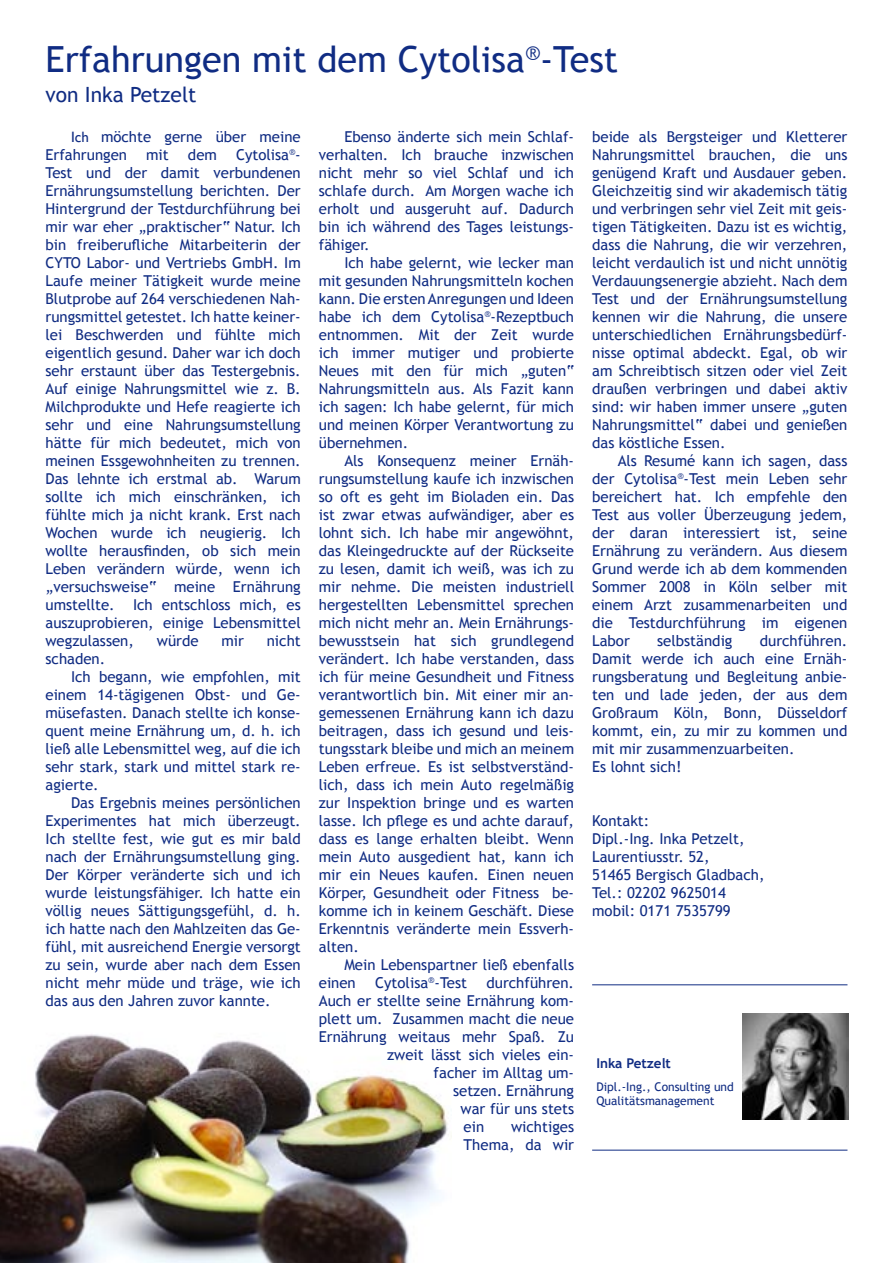
<style>
.page{position:relative;width:893px;height:1263px;background:#fff}
.page>*{position:absolute;margin:0;border:0;box-sizing:border-box;transform-origin:0 0}
.t1{font:36px "Trebuchet MS";color:#102c83}
.t2{font:21px "Trebuchet MS";color:#102c83}
.t3{font:15px/18px "Trebuchet MS";color:#102c83;text-align:justify}
.t4{font:700 13.5px "Trebuchet MS";color:#102c83}
.t5{font:12px/14.4px "Trebuchet MS";color:#102c83}
.s1{font-family:"Gill Sans"}
</style>
<div class="page">
<img style="left:0;top:1034px;width:448px;height:229px">
<img style="left:742px;top:1013px;width:106px;height:106px">
<hr style="left:592px;top:1150px;width:255px;height:1px;background:#102c83">
<hr style="left:592px;top:984px;width:255px;height:1px;background:#102c83">
<h1 class="t1" style="left:45px;top:38px;width:574px">Erfahrungen mit dem Cytolisa<sup>®</sup>-Test</h1>
<h2 class="t2" style="left:45px;top:82px;width:153px">von Inka Petzelt</h2>
<p class="t3" style="left:45px;top:128px;width:257px;text-indent:26px"><span class="s1">Ich</span> möchte gerne über meine<br>Erfahrungen</p>
<p class="t3" style="left:45px;top:146px;width:257px;text-indent:191px">Cytolisa<sup>®</sup>- Test und der damit verbundenen Ernährungsumstellung berichten. Der Hintergrund der Testdurchführung bei mir war eher „praktischer“ Natur. Ich bin freiberufliche Mitarbeiterin der CYTO Labor- und Vertriebs GmbH. Im Laufe meiner Tätigkeit wurde meine Blutprobe auf 264 verschiedenen Nah&shy;rungsmittel getestet. Ich hatte keiner&shy;lei Beschwerden und fühlte mich eigentlich gesund. Daher war ich doch sehr erstaunt über das Testergebnis.<br>Auf einige Nahrungsmittel wie z. B.<br>Milchprodukte und Hefe reagierte ich sehr und eine Nahrungsumstellung hätte für mich bedeutet, mich von meinen Essgewohnheiten zu trennen.<br>Das lehnte ich erstmal ab. Warum sollte ich mich einschränken, ich fühlte mich ja nicht krank. Erst nach Wochen wurde ich neugierig. Ich wollte herausfinden, ob sich mein Leben verändern würde, wenn ich „versuchsweise“ meine Ernährung umstellte. Ich entschloss mich, es auszuprobieren, einige Lebensmittel wegzulassen,</p>
<p class="t3" style="left:146px;top:146px;width:24px">mit</p>
<p class="t3" style="left:188px;top:146px;width:30px">dem</p>
<p class="t3" style="left:157px;top:632px;width:43px">würde</p>
<p class="t3" style="left:221px;top:632px;width:24px">mir</p>
<p class="t3" style="left:267px;top:632px;width:36px">nicht</p>
<p class="t3" style="left:45px;top:650px;width:61px">schaden.</p>
<p class="t3" style="left:71px;top:668px;width:231px">Ich begann, wie empfohlen, mit</p>
<p class="t3" style="left:45px;top:686px;width:257px">einem 14-tägigenen Obst- und Ge-</p>
<p class="t3" style="left:45px;top:704px;width:257px">müsefasten. Danach stellte ich konse-</p>
<p class="t3" style="left:45px;top:722px;width:257px">quent meine Ernährung um, d. h. ich</p>
<p class="t3" style="left:45px;top:740px;width:257px">ließ alle Lebensmittel weg, auf die ich</p>
<p class="t3" style="left:45px;top:758px;width:257px">sehr stark, stark und mittel stark re-</p>
<p class="t3" style="left:45px;top:776px;width:55px">agierte.</p>
<p class="t3" style="left:71px;top:794px;width:231px">Das Ergebnis meines persönlichen</p>
<p class="t3" style="left:45px;top:812px;width:257px">Experimentes hat mich überzeugt.</p>
<p class="t3" style="left:45px;top:830px;width:257px">Ich stellte fest, wie gut es mir bald</p>
<p class="t3" style="left:45px;top:848px;width:257px">nach der Ernährungsumstellung ging.</p>
<p class="t3" style="left:45px;top:866px;width:257px">Der Körper veränderte sich und ich</p>
<p class="t3" style="left:45px;top:884px;width:257px">wurde leistungsfähiger. Ich hatte ein</p>
<p class="t3" style="left:45px;top:902px;width:257px">völlig neues Sättigungsgefühl, d. h.</p>
<p class="t3" style="left:45px;top:920px;width:257px">ich hatte nach den Mahlzeiten das Ge-</p>
<p class="t3" style="left:45px;top:938px;width:257px">fühl, mit ausreichend Energie versorgt</p>
<p class="t3" style="left:45px;top:956px;width:257px">zu sein, wurde aber nach dem Essen</p>
<p class="t3" style="left:45px;top:974px;width:257px">nicht mehr müde und träge, wie ich</p>
<p class="t3" style="left:45px;top:992px;width:227px">das aus den Jahren zuvor kannte.</p>
<p class="t3" style="left:319px;top:128px;width:257px;text-indent:26px">Ebenso änderte sich mein Schlaf&shy;verhalten. Ich brauche inzwischen nicht mehr so viel Schlaf und ich schlafe durch. Am Morgen wache ich erholt und ausgeruht auf. Dadurch bin ich während des Tages leistungs&shy;fähiger.</p>
<p class="t3" style="left:319px;top:254px;width:257px;text-indent:26px">Ich habe gelernt, wie lecker man mit gesunden Nahrungsmitteln kochen kann. Die ersten Anregungen und Ideen habe ich dem Cytolisa<sup>®</sup>-Rezeptbuch entnommen. Mit der Zeit wurde ich immer mutiger und probierte Neues mit den für mich „guten“ Nahrungsmitteln aus. Als Fazit kann ich sagen: Ich habe gelernt, für mich und meinen Körper Verantwortung zu übernehmen.</p>
<p class="t3" style="left:319px;top:452px;width:257px;text-indent:26px">Als Konsequenz meiner Ernäh&shy;rungsumstellung kaufe ich inzwischen so oft es geht im Bioladen ein. Das ist zwar etwas aufwändiger, aber es lohnt sich. Ich habe mir angewöhnt, das Kleingedruckte auf der Rückseite zu lesen, damit ich weiß, was ich zu mir nehme. Die meisten industriell hergestellten Lebensmittel sprechen mich nicht mehr an. Mein Ernährungs&shy;bewusstsein hat sich grundlegend verändert. Ich habe verstanden, dass ich für meine Gesundheit und Fitness verantwortlich bin. Mit einer mir an&shy;gemessenen Ernährung kann ich dazu beitragen, dass ich gesund und leis&shy;tungsstark bleibe und mich an meinem Leben erfreue. Es ist selbstverständ&shy;lich, dass ich mein Auto regelmäßig zur Inspektion bringe und es warten lasse. Ich pflege es und achte darauf, dass es lange erhalten bleibt. Wenn mein Auto ausgedient hat, kann ich mir ein Neues kaufen. Einen neuen Körper, Gesundheit oder Fitness be&shy;komme ich in keinem Geschäft. Diese Erkenntnis veränderte mein Essverh&shy;alten.</p>
<p class="t3" style="left:319px;top:956px;width:257px;text-indent:26px">Mein Lebenspartner ließ ebenfalls einen</p>
<p class="t3" style="left:375px;top:974px;width:93px">Cytolisa<sup>®</sup>-Test</p>
<p class="t3" style="left:486px;top:974px;width:89px">durchführen.</p>
<p class="t3" style="left:319px;top:992px;width:257px">Auch er stellte seine Ernährung kom-</p>
<p class="t3" style="left:319px;top:1010px;width:257px">plett um. Zusammen macht die neue</p>
<p class="t3" style="left:319px;top:1028px;width:257px">Ernährung weitaus mehr Spaß. Zu</p>
<p class="t3" style="left:387px;top:1046px;width:189px">zweit lässt sich vieles ein-</p>
<p class="t3" style="left:434px;top:1064px;width:142px">facher im Alltag um-</p>
<p class="t3" style="left:453px;top:1082px;width:123px">setzen. Ernährung</p>
<p class="t3" style="left:461px;top:1100px;width:115px">war für uns stets</p>
<p class="t3" style="left:464px;top:1118px;width:22px">ein</p>
<p class="t3" style="left:464px;top:1118px;width:112px;text-align:right">wichtiges<br>Thema, da wir</p>
<p class="t3" style="left:592px;top:128px;width:257px">beide als Bergsteiger und Kletterer Nahrungsmittel brauchen, die uns genügend Kraft und Ausdauer geben.<br>Gleichzeitig sind wir akademisch tätig und verbringen sehr viel Zeit mit geis&shy;tigen Tätigkeiten. Dazu ist es wichtig, dass die Nahrung, die wir verzehren, leicht verdaulich ist und nicht unnötig Verdauungsenergie abzieht. Nach dem Test und der Ernährungsumstellung kennen wir die Nahrung, die unsere unterschiedlichen Ernährungsbedürf&shy;nisse optimal abdeckt. Egal, ob wir am Schreibtisch sitzen oder viel Zeit draußen verbringen und dabei aktiv sind: wir haben immer unsere „guten Nahrungsmittel“ dabei und genießen das köstliche Essen.</p>
<p class="t3" style="left:592px;top:452px;width:257px;text-indent:26px">Als Resumé kann ich sagen, dass der Cytolisa<sup>®</sup>-Test mein Leben sehr bereichert hat. Ich empfehle den Test aus voller Überzeugung jedem, der daran interessiert ist, seine Ernährung zu verändern. Aus diesem Grund werde ich ab dem kommenden Sommer 2008 in Köln selber mit einem Arzt zusammenarbeiten und die Testdurchführung im eigenen Labor</p>
<p class="t3" style="left:592px;top:632px;width:257px;text-align:left;text-indent:168px">durchführen.<br>Damit werde ich auch eine Ernäh&shy;rungsberatung und Begleitung anbie&shy;ten und lade jeden, der aus dem<br>Großraum Köln, Bonn, Düsseldorf kommt, ein, zu mir zu kommen und mit mir zusammenzuarbeiten.<br>Es lohnt sich!</p>
<p class="t3" style="left:657px;top:632px;width:77px">selbständig</p>
<p class="t3" style="left:592px;top:812px;width:174px;text-align:left">Kontakt:<br>Dipl.-Ing. Inka Petzelt,<br>Laurentiusstr. 52,<br>51465 Bergisch Gladbach,<br>Tel.: 02202 9625014 mobil: 0171 7535799</p>
<p class="t4" style="left:596px;top:1055px;width:76px">Inka Petzelt</p>
<p class="t5" style="left:596px;top:1080px;width:139px">Dipl.-Ing., Consulting und<br>Qualitätsmanagement</p>
</div>
